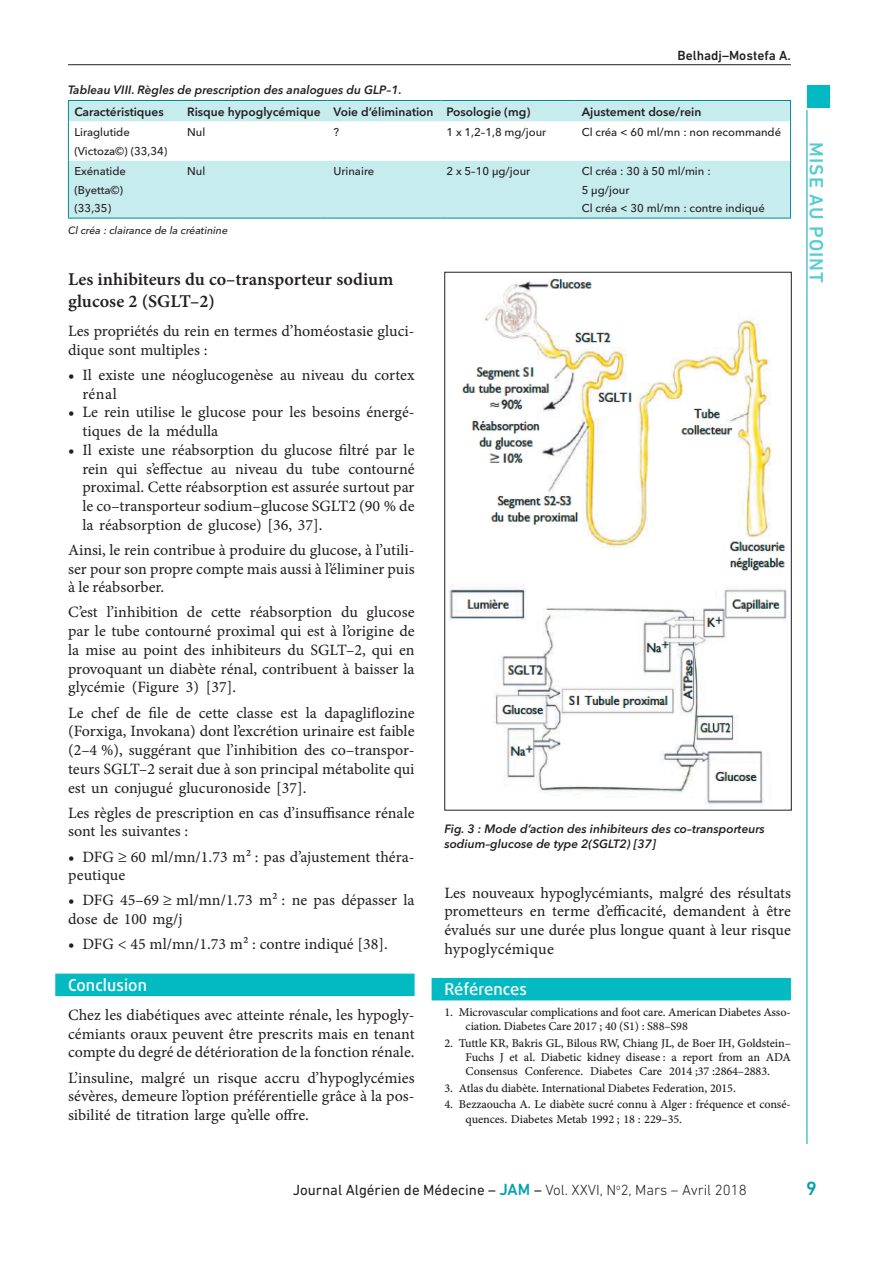
<style>
.page{position:relative;width:893px;height:1263px;background:#fff}
.page>*{position:absolute;margin:0;border:0;box-sizing:border-box;transform-origin:0 0}
.t1{font:500 19.5px "DIN Next LT Pro";letter-spacing:.05em;color:#53cdd3}
.t2{font:500 19.5px "DIN Next LT Pro";color:#00a0af}
.t3{font:18px/21.6px "Minion Pro Semibold Capt";color:#231f20}
.t4{font:500 16.5px "Daxline Pro";letter-spacing:.005em;color:#fff}
.t5{font:15.75px/18.8px "Minion Pro Capt";color:#231f20;text-align:justify}
.t6{font:15px "DIN Next LT Pro";color:#231f20}
.t7{font:500 13.5px "DIN Next LT Pro";color:#231f20}
.t8{font:12px/14.4px "Minion Pro Medium Capt";letter-spacing:-.01em;color:#231f20}
.t9{font:italic 600 12px/14.4px "Avenir Next LT Pro";color:#231f20}
.t10{font:600 12px "Avenir Next LT Pro";color:#231f20}
.t11{font:500 11.25px/18.5px "Avenir Next LT Pro";color:#231f20}
.t12{font:italic 500 10.5px "Avenir Next LT Pro";color:#231f20}
.s1{font-weight:500;font-size:16.5px;color:#00a0af}
.s2{font-weight:300}
</style>
<div class="page">
<hr style="left:806px;top:110px;width:1px;height:1034px;background:#00a0af">
<div style="left:807px;top:85px;width:23px;height:23px;background:#00b9c3"></div>
<hr style="left:68px;top:64px;width:723px;height:1px;background:#231f20">
<div style="left:55px;top:973px;width:360px;height:23px;background:#03bac3"></div>
<div style="left:432px;top:978px;width:359px;height:22px;background:#03bac3"></div>
<img style="left:449px;top:279px;width:338px;height:528px">
<div style="left:69px;top:161px;width:721px;height:57px;background:#c7ecee"></div>
<hr style="left:68px;top:100px;width:113px;height:1px;background:#008996">
<hr style="left:181px;top:100px;width:146px;height:1px;background:#008996">
<hr style="left:327px;top:100px;width:114px;height:1px;background:#008996">
<hr style="left:441px;top:100px;width:135px;height:1px;background:#008996">
<hr style="left:576px;top:100px;width:215px;height:1px;background:#008996">
<div style="left:68px;top:101px;width:723px;height:21px;background:#c7ecee"></div>
<hr style="left:68px;top:122px;width:1px;height:39px;background:#008996">
<hr style="left:790px;top:122px;width:1px;height:39px;background:#008996">
<hr style="left:68px;top:161px;width:1px;height:57px;background:#008996">
<hr style="left:790px;top:161px;width:1px;height:57px;background:#008996">
<hr style="left:68px;top:218px;width:113px;height:1px;background:#008996">
<hr style="left:181px;top:218px;width:146px;height:1px;background:#008996">
<hr style="left:327px;top:218px;width:114px;height:1px;background:#008996">
<hr style="left:441px;top:218px;width:135px;height:1px;background:#008996">
<hr style="left:576px;top:218px;width:215px;height:1px;background:#008996">
<p class="t7" style="left:678px;top:48px;width:115px">Belhadj–Mostefa A.</p>
<p class="t9" style="left:68px;top:83px;width:335px">Tableau VIII. Règles de prescription des analogues du GLP–1.</p>
<p class="t10" style="left:74px;top:104px;width:91px">Caractéristiques</p>
<p class="t10" style="left:187px;top:104px;width:345px">Risque hypoglycémique Voie d’élimination Posologie (mg)</p>
<p class="t10" style="left:582px;top:104px;width:121px">Ajustement dose/rein</p>
<p class="t11" style="left:74px;top:123px;width:95px">Liraglutide (Victoza©) (33,34)</p>
<p class="t11" style="left:187px;top:123px;width:20px">Nul</p>
<p class="t11" style="left:333px;top:123px;width:7px">?</p>
<p class="t11" style="left:447px;top:123px;width:101px">1 x 1,2–1,8 mg/jour</p>
<p class="t11" style="left:582px;top:123px;width:201px">Cl créa &lt; 60 ml/mn : non recommandé</p>
<p class="t11" style="left:74px;top:162px;width:53px">Exénatide (Byetta©) (33,35)</p>
<p class="t11" style="left:187px;top:162px;width:20px">Nul</p>
<p class="t11" style="left:333px;top:162px;width:42px">Urinaire</p>
<p class="t11" style="left:447px;top:162px;width:85px">2 x 5–10 μg/jour</p>
<p class="t11" style="left:582px;top:162px;width:185px">Cl créa : 30 à 50 ml/min :<br>5 μg/jour<br>Cl créa &lt; 30 ml/mn : contre indiqué</p>
<p class="t12" style="left:68px;top:224px;width:161px">Cl créa : clairance de la créatinine</p>
<p class="t3" style="left:68px;top:268px;width:327px">Les inhibiteurs du co–transporteur sodium glucose 2 (SGLT–2)</p>
<p class="t5" style="left:68px;top:321px;width:348px">Les propriétés du rein en termes d’homéostasie gluci&shy;dique sont multiples :</p>
<p class="t5" style="left:82px;top:365px;width:334px;text-indent:-14px">• Il existe une néoglucogenèse au niveau du cortex rénal</p>
<p class="t5" style="left:82px;top:403px;width:334px;text-indent:-14px">• Le rein utilise le glucose pour les besoins énergé&shy;tiques de la médulla</p>
<p class="t5" style="left:82px;top:440px;width:334px;text-indent:-14px">• Il existe une réabsorption du glucose filtré par le rein qui s’effectue au niveau du tube contourné proximal. Cette réabsorption est assurée surtout par le co–transporteur sodium–glucose SGLT2 (90 % de la réabsorption de glucose) [36, 37].</p>
<p class="t5" style="left:68px;top:540px;width:348px">Ainsi, le rein contribue à produire du glucose, à l’utili&shy;ser pour son propre compte mais aussi à l’éliminer puis à le réabsorber.</p>
<p class="t5" style="left:68px;top:603px;width:348px">C’est l’inhibition de cette réabsorption du glucose par le tube contourné proximal qui est à l’origine de la mise au point des inhibiteurs du SGLT–2, qui en provoquant un diabète rénal, contribuent à baisser la glycémie (Figure 3) [37].</p>
<p class="t5" style="left:68px;top:703px;width:348px">Le chef de file de cette classe est la dapagliflozine (Forxiga, Invokana) dont l’excrétion urinaire est faible (2–4 %), suggérant que l’inhibition des co–transpor&shy;teurs SGLT–2 serait due à son principal métabolite qui est un conjugué glucuronoside [37].</p>
<p class="t5" style="left:68px;top:803px;width:348px">Les règles de prescription en cas d’insuffisance rénale sont les suivantes :</p>
<p class="t5" style="left:68px;top:847px;width:348px">• DFG ≥ 60 ml/mn/1.73 m² : pas d’ajustement théra&shy;peutique</p>
<p class="t5" style="left:68px;top:891px;width:348px">• DFG 45–69 ≥ ml/mn/1.73 m² : ne pas dépasser la dose de 100 mg/j</p>
<p class="t5" style="left:68px;top:935px;width:321px">• DFG &lt; 45 ml/mn/1.73 m² : contre indiqué [38].</p>
<p class="t4" style="left:68px;top:974px;width:81px">Conclusion</p>
<p class="t5" style="left:68px;top:1005px;width:348px">Chez les diabétiques avec atteinte rénale, les hypogly&shy;cémiants oraux peuvent être prescrits mais en tenant compte du degré de détérioration de la fonction rénale.</p>
<p class="t5" style="left:68px;top:1068px;width:348px">L’insuline, malgré un risque accru d’hypoglycémies sévères, demeure l’option préférentielle grâce à la pos&shy;sibilité de titration large qu’elle offre.</p>
<p class="t9" style="left:444px;top:822px;width:322px">Fig. 3 : Mode d’action des inhibiteurs des co–transporteurs sodium–glucose de type 2(SGLT2) [37]</p>
<p class="t5" style="left:444px;top:883px;width:348px">Les nouveaux hypoglycémiants, malgré des résultats prometteurs en terme d’efficacité, demandent à être évalués sur une durée plus longue quant à leur risque hypoglycémique</p>
<p class="t4" style="left:444px;top:978px;width:84px">Références</p>
<p class="t8" style="left:466px;top:1004px;width:327px;text-indent:-21px">1. Microvascular complications and foot care. American Diabetes Asso&shy;ciation. Diabetes Care 2017 ; 40 (S1) : S88–S98</p>
<p class="t8" style="left:466px;top:1035px;width:327px;text-align:justify;text-indent:-21px">2. Tuttle KR, Bakris GL, Bilous RW, Chiang JL, de Boer IH, Goldstein– Fuchs J et al. Diabetic kidney disease : a report from an ADA Consensus Conference. Diabetes Care 2014 ;37 :2864–2883.</p>
<p class="t8" style="left:444px;top:1081px;width:293px">3. Atlas du diabète. International Diabetes Federation, 2015.</p>
<p class="t8" style="left:466px;top:1097px;width:327px;text-indent:-21px">4. Bezzaoucha A. Le diabète sucré connu à Alger : fréquence et consé&shy;quences. Diabetes Metab 1992 ; 18 : 229–35.</p>
<p class="t1" style="left:828px;top:142px;width:142px;rotate:90deg">MISE AU POINT</p>
<p class="t6" style="left:293px;top:1181px;width:456px">Journal Algérien de Médecine – <span class="s1">JAM</span> – <span class="s2">Vol. XXVI, N</span><sup>o</sup><span class="s2">2, Mars – Avril 2018</span></p>
<p class="t2" style="left:806px;top:1177px;width:12px">9</p>
</div>
